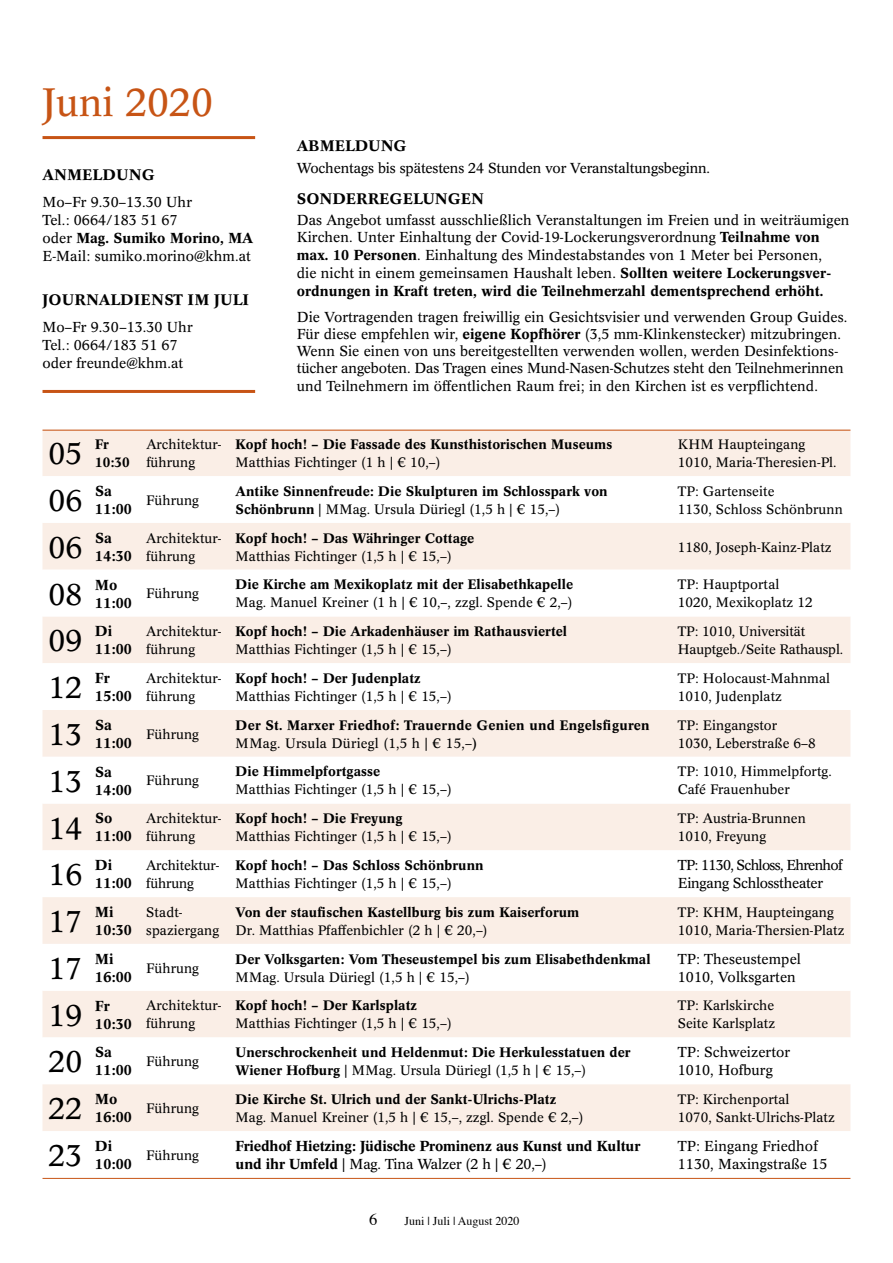
<style>
.page{position:relative;width:893px;height:1263px;background:#fff}
.page>*{position:absolute;margin:0;border:0;box-sizing:border-box;transform-origin:0 0}
.t1{font:39px "Concorde BQ";color:#c75415}
.t2{font:30px "Concorde BQ";letter-spacing:.005em;color:#000}
.t3{font:16.5px "Times";color:#000}
.t4{font:500 15px "Concorde BQ";letter-spacing:.04em;color:#000}
.t5{font:14.25px/18px "Concorde BQ";letter-spacing:.005em;color:#000}
.t6{font:500 14.25px/18px "Concorde BQ";letter-spacing:.005em;color:#000}
.t7{font:14.25px/18px "Concorde BQ";letter-spacing:-.03em;color:#000}
.t8{font:13.5px/18px "Concorde BQ";letter-spacing:.005em;color:#000}
.t9{font:500 13.5px/18px "Concorde BQ";letter-spacing:.005em;color:#000}
.t10{font:12px "Times";color:#000}
.s1{font-weight:500}
.s2{font-weight:400}
</style>
<div class="page">
<hr style="left:43px;top:136px;width:212px;height:3px;background:#c75415">
<hr style="left:43px;top:390px;width:212px;height:3px;background:#c75415">
<div style="left:43px;top:429px;width:807px;height:47px;background:#faeee6"></div>
<svg style="left:43px;top:523px;width:807px;height:655px"></svg>
<hr style="left:43px;top:1178px;width:807px;height:1px;background:#c75415">
<hr style="left:43px;top:430px;width:807px;height:1px;background:#c75415">
<h1 class="t1" style="left:43px;top:80px;width:172px">Juni 2020</h1>
<p class="t4" style="left:43px;top:166px;width:113px">ANMELDUNG</p>
<p class="t5" style="left:43px;top:193px;width:212px">Mo–Fr 9.30–13.30 Uhr<br>Tel.: 0664/183 51 67<br>oder <span class="s1">Mag. Sumiko Morino, MA<br></span>E-Mail: sumiko.morino@khm.at</p>
<p class="t4" style="left:43px;top:291px;width:208px">JOURNALDIENST IM JULI</p>
<p class="t5" style="left:43px;top:318px;width:152px">Mo–Fr 9.30–13.30 Uhr<br>Tel.: 0664/183 51 67 oder freunde@khm.at</p>
<p class="t4" style="left:297px;top:137px;width:111px">ABMELDUNG</p>
<p class="t5" style="left:297px;top:159px;width:415px">Wochentags bis spätestens 24 Stunden vor Veranstaltungsbeginn.</p>
<p class="t4" style="left:297px;top:190px;width:188px">SONDERREGELUNGEN</p>
<p class="t5" style="left:297px;top:212px;width:554px">Das Angebot umfasst ausschließlich Veranstaltungen im Freien und in weiträumigen Kirchen. Unter Einhaltung der Covid-19-Lockerungsverordnung <span class="s1">Teilnahme von max. 10 Personen</span>. Einhaltung des Mindestabstandes von 1 Meter bei Personen,<br>die nicht in einem gemeinsamen Haushalt leben. <span class="s1">Sollten weitere Lockerungsver&shy;ordnungen in Kraft treten, wird die Teilnehmerzahl dementsprechend erhöht.</span></p>
<p class="t5" style="left:297px;top:308px;width:552px;line-height:17.2px">Die Vortragenden tragen freiwillig ein Gesichtsvisier und verwenden Group Guides.<br>Für diese empfehlen wir, <span class="s1">eigene Kopfhörer</span> (3,5 mm-Klinkenstecker) mitzubringen.<br>Wenn Sie einen von uns bereitgestellten verwenden wollen, werden Desinfektions&shy;tücher angeboten. Das Tragen eines Mund-Nasen-Schutzes steht den Teilnehmerinnen und Teilnehmern im öffentlichen Raum frei; in den Kirchen ist es verpflichtend.</p>
<h2 class="t2" style="left:49px;top:437px;width:35px">05</h2>
<p class="t9" style="left:95px;top:435px;width:36px">Fr<br>10:30</p>
<p class="t8" style="left:146px;top:435px;width:77px">Architektur&shy;führung</p>
<p class="t9" style="left:236px;top:435px;width:378px">Kopf hoch! – Die Fassade des Kunsthistorischen Museums</p>
<p class="t8" style="left:236px;top:453px;width:207px">Matthias Fichtinger (1 h | € 10,–)</p>
<p class="t8" style="left:678px;top:435px;width:160px">KHM Haupteingang<br>1010, Maria-Theresien-Pl.</p>
<h2 class="t2" style="left:49px;top:484px;width:35px">06</h2>
<p class="t6" style="left:95px;top:482px;width:38px">Sa<br>11:00</p>
<p class="t8" style="left:146px;top:491px;width:54px">Führung</p>
<p class="t9" style="left:236px;top:482px;width:374px">Antike Sinnenfreude: Die Skulpturen im Schlosspark von<br>Schönbrunn <span class="s2">| MMag. Ursula Düriegl (1,5 h | € 15,–)</span></p>
<p class="t8" style="left:678px;top:482px;width:166px">TP: Gartenseite<br>1130, Schloss Schönbrunn</p>
<h2 class="t2" style="left:49px;top:530px;width:35px">06</h2>
<p class="t6" style="left:95px;top:529px;width:38px">Sa<br>14:30</p>
<p class="t8" style="left:146px;top:529px;width:77px">Architektur&shy;führung</p>
<p class="t9" style="left:236px;top:529px;width:240px">Kopf hoch! – Das Währinger Cottage</p>
<p class="t8" style="left:678px;top:538px;width:155px">1180, Joseph-Kainz-Platz</p>
<p class="t8" style="left:236px;top:547px;width:218px">Matthias Fichtinger (1,5 h | € 15,–)</p>
<h2 class="t2" style="left:49px;top:577px;width:35px">08</h2>
<p class="t6" style="left:95px;top:576px;width:38px">Mo<br>11:00</p>
<p class="t8" style="left:146px;top:585px;width:54px">Führung</p>
<p class="t9" style="left:236px;top:576px;width:339px">Die Kirche am Mexikoplatz mit der Elisabethkapelle</p>
<p class="t8" style="left:236px;top:594px;width:338px">Mag. Manuel Kreiner (1 h | € 10,–, zzgl. Spende € 2,–)</p>
<h2 class="t2" style="left:49px;top:624px;width:35px">09</h2>
<p class="t6" style="left:95px;top:622px;width:38px">Di<br>11:00</p>
<p class="t8" style="left:146px;top:622px;width:77px">Architektur&shy;führung</p>
<p class="t9" style="left:236px;top:622px;width:333px">Kopf hoch! – Die Arkadenhäuser im Rathausviertel</p>
<p class="t8" style="left:236px;top:640px;width:218px">Matthias Fichtinger (1,5 h | € 15,–)</p>
<h2 class="t2" style="left:49px;top:671px;width:35px">12</h2>
<p class="t6" style="left:95px;top:669px;width:38px">Fr<br>15:00</p>
<p class="t8" style="left:146px;top:669px;width:77px">Architektur&shy;führung</p>
<p class="t9" style="left:236px;top:669px;width:187px">Kopf hoch! – Der Judenplatz</p>
<p class="t8" style="left:236px;top:687px;width:218px">Matthias Fichtinger (1,5 h | € 15,–)</p>
<p class="t8" style="left:678px;top:576px;width:136px">TP: Hauptportal<br>1020, Mexikoplatz 12</p>
<p class="t8" style="left:678px;top:622px;width:167px">TP: 1010, Universität<br>Hauptgeb./Seite Rathauspl.</p>
<p class="t8" style="left:678px;top:669px;width:154px">TP: Holocaust-Mahnmal<br>1010, Judenplatz</p>
<h2 class="t2" style="left:49px;top:717px;width:35px">13</h2>
<p class="t6" style="left:95px;top:716px;width:38px">Sa<br>11:00</p>
<p class="t8" style="left:146px;top:725px;width:54px">Führung</p>
<p class="t9" style="left:236px;top:716px;width:416px">Der St. Marxer Friedhof: Trauernde Genien und Engelsfiguren<br><span class="s2">MMag. Ursula Düriegl (1,5 h | € 15,–</span>)</p>
<p class="t8" style="left:678px;top:716px;width:139px">TP: Eingangstor<br>1030, Leberstraße 6–8</p>
<h2 class="t2" style="left:49px;top:764px;width:35px">13</h2>
<p class="t6" style="left:95px;top:763px;width:38px">Sa<br>14:00</p>
<p class="t8" style="left:146px;top:772px;width:54px">Führung</p>
<p class="t9" style="left:236px;top:763px;width:146px">Die Himmelpfortgasse</p>
<p class="t8" style="left:236px;top:781px;width:218px">Matthias Fichtinger (1,5 h | € 15,–)</p>
<p class="t8" style="left:678px;top:763px;width:155px">TP: 1010, Himmelpfortg.<br>Café Frauenhuber</p>
<h2 class="t2" style="left:49px;top:811px;width:35px">14</h2>
<p class="t6" style="left:95px;top:809px;width:38px">So<br>11:00</p>
<p class="t8" style="left:146px;top:810px;width:77px">Architektur&shy;führung</p>
<p class="t9" style="left:236px;top:809px;width:168px">Kopf hoch! – Die Freyung</p>
<p class="t8" style="left:236px;top:828px;width:218px">Matthias Fichtinger (1,5 h | € 15,–)</p>
<h2 class="t2" style="left:49px;top:858px;width:35px">16</h2>
<p class="t6" style="left:95px;top:856px;width:38px">Di<br>11:00</p>
<p class="t8" style="left:146px;top:856px;width:74px">Architektur&shy;führung</p>
<p class="t9" style="left:236px;top:856px;width:249px">Kopf hoch! – Das Schloss Schönbrunn</p>
<p class="t8" style="left:236px;top:874px;width:218px">Matthias Fichtinger (1,5 h | € 15,–)</p>
<h2 class="t2" style="left:49px;top:905px;width:35px">17</h2>
<p class="t6" style="left:95px;top:903px;width:38px">Mi<br>10:30</p>
<p class="t8" style="left:146px;top:903px;width:74px">Stadt&shy;spaziergang</p>
<p class="t9" style="left:236px;top:903px;width:345px">Von der staufischen Kastellburg bis zum Kaiserforum</p>
<p class="t8" style="left:236px;top:921px;width:254px">Dr. Matthias Pfaffenbichler (2 h | € 20,–)</p>
<h2 class="t2" style="left:49px;top:951px;width:35px">17</h2>
<p class="t6" style="left:95px;top:950px;width:38px">Mi<br>16:00</p>
<p class="t8" style="left:146px;top:959px;width:54px">Führung</p>
<p class="t9" style="left:236px;top:950px;width:416px">Der Volksgarten: Vom Theseustempel bis zum Elisabethdenkmal</p>
<p class="t8" style="left:236px;top:968px;width:236px">MMag. Ursula Düriegl (1,5 h | € 15,–)</p>
<h2 class="t2" style="left:49px;top:998px;width:35px">19</h2>
<p class="t6" style="left:95px;top:997px;width:38px">Fr<br>10:30</p>
<p class="t8" style="left:146px;top:997px;width:77px">Architektur&shy;führung</p>
<p class="t9" style="left:236px;top:996px;width:183px">Kopf hoch! – Der Karlsplatz</p>
<p class="t8" style="left:236px;top:1015px;width:218px">Matthias Fichtinger (1,5 h | € 15,–)</p>
<p class="t8" style="left:678px;top:810px;width:129px">TP: Austria-Brunnen<br>1010, Freyung</p>
<p class="t7" style="left:678px;top:856px;width:166px">TP: 1130, Schloss, Ehrenhof<br>Eingang Schlosstheater</p>
<p class="t8" style="left:678px;top:903px;width:168px">TP: KHM, Haupteingang<br>1010, Maria-Thersien-Platz</p>
<p class="t5" style="left:678px;top:950px;width:125px">TP: Theseustempel<br>1010, Volksgarten</p>
<p class="t8" style="left:678px;top:997px;width:99px">TP: Karlskirche<br>Seite Karlsplatz</p>
<h2 class="t2" style="left:49px;top:1045px;width:35px">20</h2>
<p class="t6" style="left:95px;top:1043px;width:38px">Sa<br>11:00</p>
<p class="t8" style="left:146px;top:1052px;width:54px">Führung</p>
<p class="t9" style="left:236px;top:1043px;width:396px">Unerschrockenheit und Heldenmut: Die Herkulesstatuen der<br>Wiener Hofburg <span class="s2">| MMag. Ursula Düriegl (1,5 h | € 15,–)</span></p>
<p class="t5" style="left:678px;top:1043px;width:114px">TP: Schweizertor<br>1010, Hofburg</p>
<h2 class="t2" style="left:49px;top:1092px;width:35px">22</h2>
<p class="t6" style="left:95px;top:1090px;width:38px">Mo<br>16:00</p>
<p class="t8" style="left:146px;top:1099px;width:54px">Führung</p>
<p class="t8" style="left:678px;top:1090px;width:158px">TP: Kirchenportal<br>1070, Sankt-Ulrichs-Platz</p>
<p class="t9" style="left:236px;top:1090px;width:322px">Die Kirche St. Ulrich und der Sankt-Ulrichs-Platz</p>
<p class="t8" style="left:236px;top:1108px;width:350px">Mag. Manuel Kreiner (1,5 h | € 15,–, zzgl. Spende € 2,–)</p>
<h2 class="t2" style="left:49px;top:1138px;width:35px">23</h2>
<p class="t6" style="left:95px;top:1137px;width:38px">Di<br>10:00</p>
<p class="t8" style="left:146px;top:1146px;width:54px">Führung</p>
<p class="t6" style="left:236px;top:1137px;width:406px">Friedhof Hietzing: Jüdische Prominenz aus Kunst und Kultur und ihr Umfeld <span class="s2">| Mag. Tina Walzer (2 h | € 20,–)</span></p>
<p class="t5" style="left:678px;top:1137px;width:151px">TP: Eingang Friedhof<br>1130, Maxingstraße 15</p>
<p class="t3" style="left:369px;top:1204px;width:10px">6</p>
<p class="t10" style="left:404px;top:1210px;width:117px">Juni | Juli | August 2020</p>
</div>
